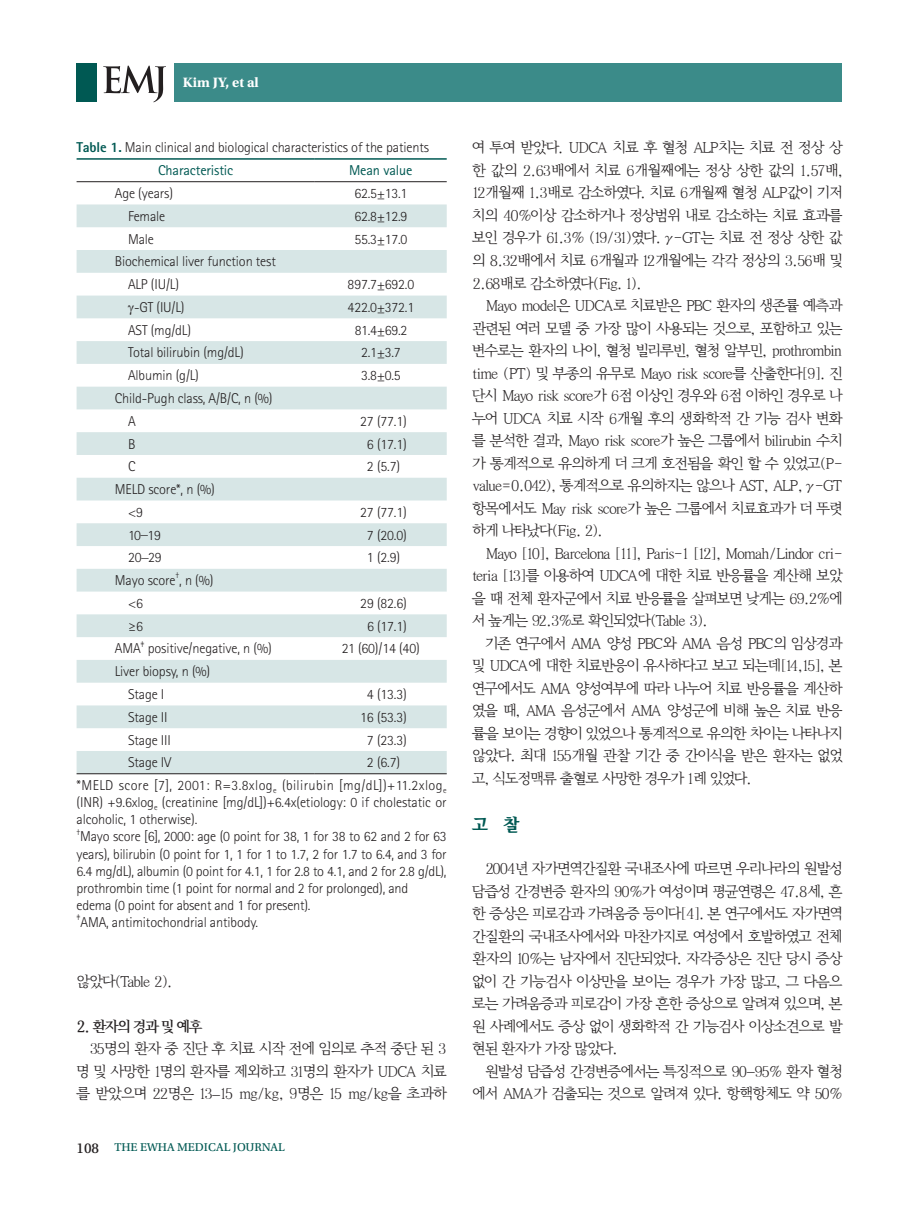
<style>
.page{position:relative;width:919px;height:1217px;background:#fff}
.page>*{position:absolute;margin:0;border:0;box-sizing:border-box;transform-origin:0 0}
.t1{font:18px "Y Batang 160";color:#005953}
.t2{font:15px/22.5px "Y Batang 120";letter-spacing:-.035em;color:#231f20;text-align:justify}
.t3{font:15px "Y Batang 120";letter-spacing:-.12em;color:#231f20}
.t4{font:15px "Y Batang 140";letter-spacing:-.05em;color:#231f20}
.t5{font:300 14.25px/22.8px "Rotis Sans Serif Std";letter-spacing:-.01em;color:#231f20}
.t6{font:300 14.25px/22.8px "Rotis Sans Serif Std";letter-spacing:.025em;color:#231f20}
.t7{font:700 14.25px "Utopia Std";color:#fff}
.t8{font:14.25px "Rotis Sans Serif Std";letter-spacing:-.01em;color:#005953}
.t9{font:12px "Utopia Std Capt";color:#005953}
.t10{font:300 8.25px "Rotis Sans Serif Std";color:#231f20}
.s1{font-weight:800;color:#005953}
.s2{font-weight:400;color:#005953}
.s3{font-family:"Times New Roman";font-weight:400}
.s4{font-family:"Times New Roman"}
.s5{font-size:15px;color:#231f20}
</style>
<div class="page">
<div style="left:174px;top:63px;width:668px;height:39px;background:#3b8b89"></div>
<div style="left:77px;top:63px;width:20px;height:39px;background:#005953"></div>
<svg style="left:103px;top:65px;width:63px;height:37px"></svg>
<svg style="left:77px;top:204px;width:369px;height:569px;fill:#d8e6e6"></svg>
<hr style="left:77px;top:158px;width:238px;height:2px;background:#005953">
<hr style="left:315px;top:158px;width:131px;height:2px;background:#005953">
<hr style="left:77px;top:181px;width:238px;height:1px;background:#231f20">
<hr style="left:315px;top:181px;width:131px;height:1px;background:#231f20">
<hr style="left:77px;top:773px;width:238px;height:1px;background:#231f20">
<hr style="left:315px;top:773px;width:131px;height:1px;background:#231f20">
<svg style="left:128px;top:306px;width:6px;height:9px"></svg>
<p class="t7" style="left:183px;top:74px;width:77px">Kim JY, et al</p>
<p class="t5" style="left:158px;top:136px;width:272px;text-indent:-81px"><span class="s1">Table 1.</span> Main clinical and biological characteristics of the patients<br><span class="s2">Characteristic</span></p>
<p class="t8" style="left:349px;top:162px;width:65px">Mean value</p>
<p class="t5" style="left:115px;top:182px;width:60px">Age (years)</p>
<p class="t5" style="left:354px;top:182px;width:55px">62.5±13.1</p>
<p class="t5" style="left:128px;top:204px;width:39px">Female</p>
<p class="t5" style="left:354px;top:204px;width:55px">62.8±12.9</p>
<p class="t5" style="left:128px;top:227px;width:27px">Male</p>
<p class="t5" style="left:354px;top:227px;width:55px">55.3±17.0</p>
<p class="t5" style="left:128px;top:250px;width:149px;text-indent:-13px">Biochemical liver function test<br>ALP (IU/L)</p>
<p class="t5" style="left:347px;top:273px;width:68px">897.7±692.0</p>
<p class="t5" style="left:134px;top:295px;width:52px">-GT (IU/L)</p>
<p class="t5" style="left:347px;top:295px;width:68px">422.0±372.1</p>
<p class="t5" style="left:128px;top:318px;width:64px">AST (mg/dL)</p>
<p class="t5" style="left:355px;top:318px;width:54px">81.4±69.2</p>
<p class="t5" style="left:128px;top:341px;width:117px">Total bilirubin (mg/dL)</p>
<p class="t5" style="left:361px;top:341px;width:41px">2.1±3.7</p>
<p class="t5" style="left:128px;top:364px;width:72px">Albumin (g/L)</p>
<p class="t5" style="left:361px;top:364px;width:41px">3.8±0.5</p>
<p class="t5" style="left:128px;top:386px;width:146px;text-indent:-13px">Child-Pugh class, A/B/C, n (%)<br>A</p>
<p class="t5" style="left:360px;top:409px;width:48px">27 (77.1)</p>
<p class="t5" style="left:128px;top:432px;width:9px">B</p>
<p class="t5" style="left:367px;top:432px;width:41px">6 (17.1)</p>
<p class="t5" style="left:128px;top:455px;width:9px">C</p>
<p class="t5" style="left:367px;top:455px;width:35px">2 (5.7)</p>
<p class="t5" style="left:128px;top:478px;width:88px;text-indent:-13px">MELD score*, n (%) &lt;9</p>
<p class="t5" style="left:360px;top:500px;width:48px">27 (77.1)</p>
<p class="t5" style="left:128px;top:523px;width:35px">10<span class="s3">–</span>19</p>
<p class="t5" style="left:367px;top:523px;width:41px">7 (20.0)</p>
<p class="t5" style="left:128px;top:546px;width:35px">20<span class="s3">–</span>29</p>
<p class="t5" style="left:367px;top:546px;width:35px">1 (2.9)</p>
<p class="t5" style="left:115px;top:569px;width:100px">Mayo score , n (%)</p>
<p class="t10" style="left:175px;top:570px;width:5px">†</p>
<p class="t5" style="left:128px;top:591px;width:16px">&lt;6</p>
<p class="t5" style="left:360px;top:591px;width:48px">29 (82.6)</p>
<p class="t5" style="left:128px;top:614px;width:16px">≥6</p>
<p class="t5" style="left:367px;top:614px;width:41px">6 (17.1)</p>
<p class="t5" style="left:115px;top:637px;width:27px">AMA</p>
<p class="t10" style="left:140px;top:639px;width:5px">‡</p>
<p class="t5" style="left:148px;top:637px;width:125px">positive/negative, n (%)</p>
<p class="t5" style="left:342px;top:637px;width:79px">21 (60)/14 (40)</p>
<p class="t5" style="left:128px;top:660px;width:84px;text-indent:-13px">Liver biopsy, n (%)<br>Stage I</p>
<p class="t5" style="left:367px;top:682px;width:41px">4 (13.3)</p>
<p class="t5" style="left:128px;top:705px;width:41px">Stage II</p>
<p class="t5" style="left:360px;top:705px;width:48px">16 (53.3)</p>
<p class="t5" style="left:128px;top:728px;width:44px">Stage III</p>
<p class="t5" style="left:367px;top:728px;width:41px">7 (23.3)</p>
<p class="t5" style="left:128px;top:751px;width:45px">Stage IV</p>
<p class="t6" style="left:77px;top:751px;width:371px;text-indent:290px">2 (6.7)<br>*MELD score [7], 2001: R=3.8xlog<sub>e</sub> (bilirubin [mg/dL])+11.2xlog<sub>e</sub></p>
<p class="t5" style="left:77px;top:793px;width:371px;line-height:17.1px">(INR) +9.6xlog<sub>e</sub> (creatinine [mg/dL])+6.4x(etiology: 0 if cholestatic or alcoholic, 1 otherwise).</p>
<p class="t10" style="left:77px;top:826px;width:5px">†</p>
<p class="t5" style="left:77px;top:827px;width:371px;line-height:17.1px">Mayo score [6], 2000: age (0 point for 38, 1 for 38 to 62 and 2 for 63 years), bilirubin (0 point for 1, 1 for 1 to 1.7, 2 for 1.7 to 6.4, and 3 for 6.4 mg/dL), albumin (0 point for 4.1, 1 for 2.8 to 4.1, and 2 for 2.8 g/dL), prothrombin time (1 point for normal and 2 for prolonged), and edema (0 point for absent and 1 for present).</p>
<p class="t10" style="left:77px;top:912px;width:5px">‡</p>
<p class="t5" style="left:80px;top:910px;width:179px">AMA, antimitochondrial antibody.</p>
<p class="t3" style="left:77px;top:973px;width:97px">않았다(Table 2).</p>
<p class="t4" style="left:77px;top:1018px;width:127px">2. 환자의 경과 및 예후</p>
<p class="t2" style="left:77px;top:1038px;width:372px;text-indent:13px">35명의 환자 중 진단 후 치료 시작 전에 임의로 추적 중단 된 3 명 및 사망한 1명의 환자를 제외하고 31명의 환자가 UDCA 치료 를 받았으며 22명은 13<span class="s4">–</span>15 mg/kg, 9명은 15 mg/kg을 초과하</p>
<p class="t9" style="left:77px;top:1140px;width:210px"><span class="s5">108</span> THE EWHA MEDICAL JOURNAL</p>
<p class="t2" style="left:472px;top:137px;width:372px">여 투여 받았다. UDCA 치료 후 혈청 ALP치는 치료 전 정상 상 한 값의 2.63배에서 치료 6개월째에는 정상 상한 값의 1.57배, 12개월째 1.3배로 감소하였다. 치료 6개월째 혈청 ALP값이 기저 치의 40%이상 감소하거나 정상범위 내로 감소하는 치료 효과를 보인 경우가 61.3% (19/31)였다. γ-GT는 치료 전 정상 상한 값 의 8.32배에서 치료 6개월과 12개월에는 각각 정상의 3.56배 및 2.68배로 감소하였다(Fig. 1).</p>
<p class="t2" style="left:472px;top:295px;width:371px;text-indent:13px">Mayo model은 UDCA로 치료받은 PBC 환자의 생존률 예측과 관련된 여러 모델 중 가장 많이 사용되는 것으로, 포함하고 있는 변수로는 환자의 나이, 혈청 빌리루빈, 혈청 알부민, prothrombin time (PT) 및 부종의 유무로 Mayo risk score를 산출한다[9]. 진 단시 Mayo risk score가 6점 이상인 경우와 6점 이하인 경우로 나 누어 UDCA 치료 시작 6개월 후의 생화학적 간 기능 검사 변화 를 분석한 결과, Mayo risk score가 높은 그룹에서 bilirubin 수치 가 통계적으로 유의하게 더 크게 호전됨을 확인 할 수 있었고(P&shy;value=0.042), 통계적으로 유의하지는 않으나 AST, ALP, γ-GT 항목에서도 May risk score가 높은 그룹에서 치료효과가 더 뚜렷 하게 나타났다(Fig. 2).</p>
<p class="t2" style="left:472px;top:542px;width:371px;text-indent:13px">Mayo [10], Barcelona [11], Paris-1 [12], Momah/Lindor cri&shy;teria [13]를 이용하여 UDCA에 대한 치료 반응률을 계산해 보았 을 때 전체 환자군에서 치료 반응률을 살펴보면 낮게는 69.2%에 서 높게는 92.3%로 확인되었다(Table 3).</p>
<p class="t2" style="left:472px;top:632px;width:371px;text-indent:13px">기존 연구에서 AMA 양성 PBC와 AMA 음성 PBC의 임상경과 및 UDCA에 대한 치료반응이 유사하다고 보고 되는데[14,15], 본 연구에서도 AMA 양성여부에 따라 나누어 치료 반응률을 계산하 였을 때, AMA 음성군에서 AMA 양성군에 비해 높은 치료 반응 률을 보이는 경향이 있었으나 통계적으로 유의한 차이는 나타나지 않았다. 최대 155개월 관찰 기간 중 간이식을 받은 환자는 없었 고, 식도정맥류 출혈로 사망한 경우가 1례 있었다.</p>
<p class="t1" style="left:472px;top:815px;width:48px">고 찰</p>
<p class="t2" style="left:472px;top:857px;width:371px;text-indent:13px">2004년 자가면역간질환 국내조사에 따르면 우리나라의 원발성 담즙성 간경변증 환자의 90%가 여성이며 평균연령은 47.8세, 흔 한 증상은 피로감과 가려움증 등이다[4]. 본 연구에서도 자가면역 간질환의 국내조사에서와 마찬가지로 여성에서 호발하였고 전체 환자의 10%는 남자에서 진단되었다. 자각증상은 진단 당시 증상 없이 간 기능검사 이상만을 보이는 경우가 가장 많고, 그 다음으 로는 가려움증과 피로감이 가장 흔한 증상으로 알려져 있으며, 본 원 사례에서도 증상 없이 생화학적 간 기능검사 이상소견으로 발 현된 환자가 가장 많았다.</p>
<p class="t2" style="left:472px;top:1060px;width:371px;text-align:right">원발성 담즙성 간경변증에서는 특징적으로 90<span class="s4">–</span>95% 환자 혈청 에서 AMA가 검출되는 것으로 알려져 있다. 항핵항체도 약 50%</p>
</div>
